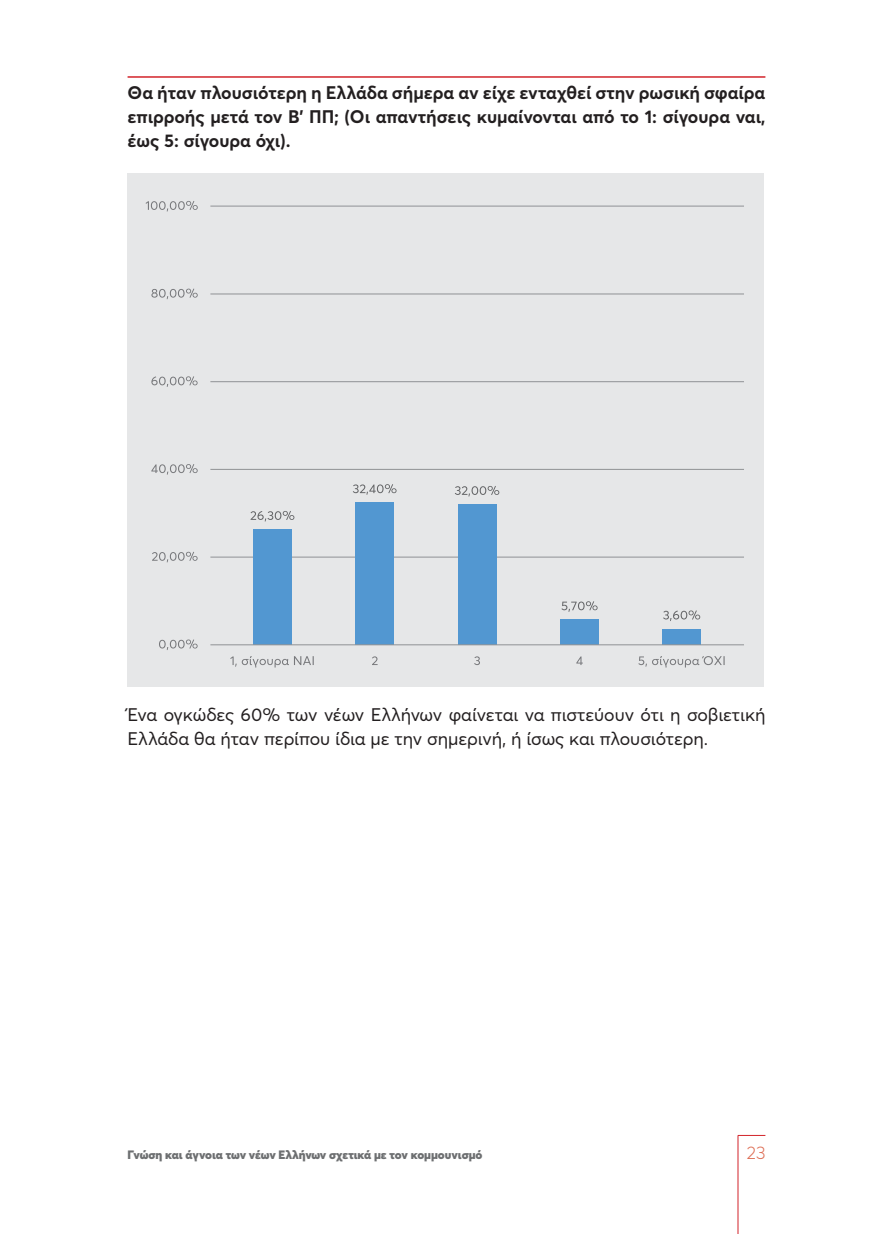
<style>
.page{position:relative;width:893px;height:1234px;background:#fff}
.page>*{position:absolute;margin:0;border:0;box-sizing:border-box;transform-origin:0 0}
.t1{font:700 18px/24px "Averta";letter-spacing:-.005em;color:#231f20;text-align:justify}
.t2{font:18px/24px "Averta";letter-spacing:-.005em;color:#231f20}
.t3{font:300 18px "Averta";color:#de6e55}
.t4{font:900 12px "Averta";letter-spacing:-.005em;color:#6d6f71}
</style>
<div class="page">
<svg style="left:738px;top:1134px;width:27px;height:1px"></svg>
<hr style="left:738px;top:1135px;width:1px;height:98px;background:#d2232a">
<hr style="left:128px;top:76px;width:637px;height:2px;background:#d2232a">
<div style="left:128px;top:173px;width:636px;height:513px;background:#e6e7e8"></div>
<hr style="left:210px;top:556px;width:534px;height:1px;background:#939598">
<hr style="left:210px;top:469px;width:534px;height:1px;background:#939598">
<hr style="left:210px;top:381px;width:534px;height:1px;background:#939598">
<hr style="left:210px;top:293px;width:534px;height:1px;background:#939598">
<hr style="left:210px;top:205px;width:534px;height:1px;background:#939598">
<div style="left:662px;top:629px;width:39px;height:15px;background:#5297d1"></div>
<div style="left:560px;top:619px;width:39px;height:25px;background:#5297d1"></div>
<div style="left:458px;top:504px;width:39px;height:140px;background:#5297d1"></div>
<div style="left:355px;top:502px;width:39px;height:142px;background:#5297d1"></div>
<div style="left:253px;top:529px;width:39px;height:115px;background:#5297d1"></div>
<hr style="left:210px;top:644px;width:534px;height:1px;background:#939598">
<svg style="left:251px;top:511px;width:43px;height:10px"></svg>
<svg style="left:353px;top:484px;width:44px;height:10px"></svg>
<svg style="left:455px;top:486px;width:44px;height:10px"></svg>
<svg style="left:561px;top:601px;width:37px;height:10px"></svg>
<svg style="left:663px;top:610px;width:37px;height:11px"></svg>
<svg style="left:159px;top:639px;width:39px;height:11px"></svg>
<svg style="left:152px;top:551px;width:46px;height:11px"></svg>
<svg style="left:151px;top:464px;width:47px;height:10px"></svg>
<svg style="left:151px;top:376px;width:47px;height:11px"></svg>
<svg style="left:151px;top:288px;width:47px;height:11px"></svg>
<svg style="left:146px;top:201px;width:52px;height:10px"></svg>
<svg style="left:230px;top:656px;width:84px;height:11px"></svg>
<svg style="left:372px;top:656px;width:6px;height:9px"></svg>
<svg style="left:474px;top:656px;width:6px;height:9px"></svg>
<svg style="left:576px;top:656px;width:7px;height:9px"></svg>
<svg style="left:638px;top:656px;width:87px;height:11px"></svg>
<p class="t1" style="left:128px;top:80px;width:639px">Θα ήταν πλουσιότερη η Ελλάδα σήμερα αν είχε ενταχθεί στην ρωσική σφαίρα επιρροής μετά τον Β’ ΠΠ; (Οι απαντήσεις κυμαίνονται από το 1: σίγουρα ναι, έως 5: σίγουρα όχι).</p>
<p class="t2" style="left:128px;top:702px;width:639px">Ένα ογκώδες 60% των νέων Ελλήνων φαίνεται να πιστεύουν ότι η σοβιετική<br>Ελλάδα θα ήταν περίπου ίδια με την σημερινή, ή ίσως και πλουσιότερη.</p>
<p class="t4" style="left:128px;top:1146px;width:356px">Γνώση και άγνοια των νέων Ελλήνων σχετικά με τον κομμουνισμό</p>
<p class="t3" style="left:747px;top:1140px;width:20px">23</p>
</div>
